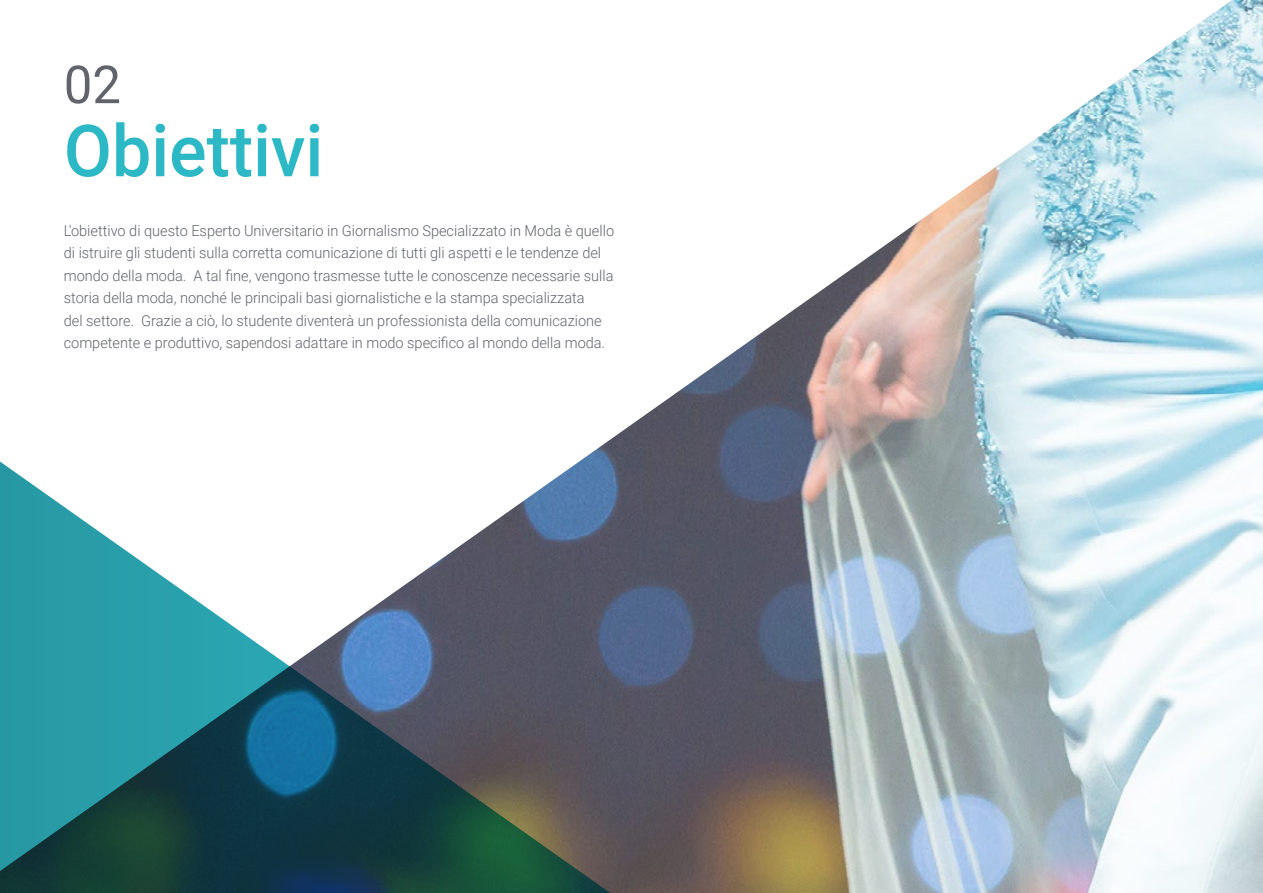
<style>
.page{position:relative;width:1263px;height:893px;background:#fff}
.page>*{position:absolute;margin:0;border:0;box-sizing:border-box;transform-origin:0 0}
.t1{font:500 72px "Roboto";color:#2db8c5}
.t2{font:52.5px "Roboto";color:#61646a}
.t3{font:300 15px/22.5px "Roboto";color:#61646a}
</style>
<div class="page">
<img style="left:601px;top:0;width:662px;height:893px">
<svg style="left:0;top:446px;width:640px;height:447px"></svg>
<h2 class="t2" style="left:64px;top:48px;width:59px">02</h2>
<h1 class="t1" style="left:64px;top:100px;width:261px">Obiettivi</h1>
<p class="t3" style="left:64px;top:218px;width:552px">L'obiettivo di questo Esperto Universitario in Giornalismo Specializzato in Moda è quello di istruire gli studenti sulla corretta comunicazione di tutti gli aspetti e le tendenze del mondo della moda. A tal fine, vengono trasmesse tutte le conoscenze necessarie sulla storia della moda, nonché le principali basi giornalistiche e la stampa specializzata<br>del settore. Grazie a ciò, lo studente diventerà un professionista della comunicazione competente e produttivo, sapendosi adattare in modo specifico al mondo della moda.</p>
</div>
